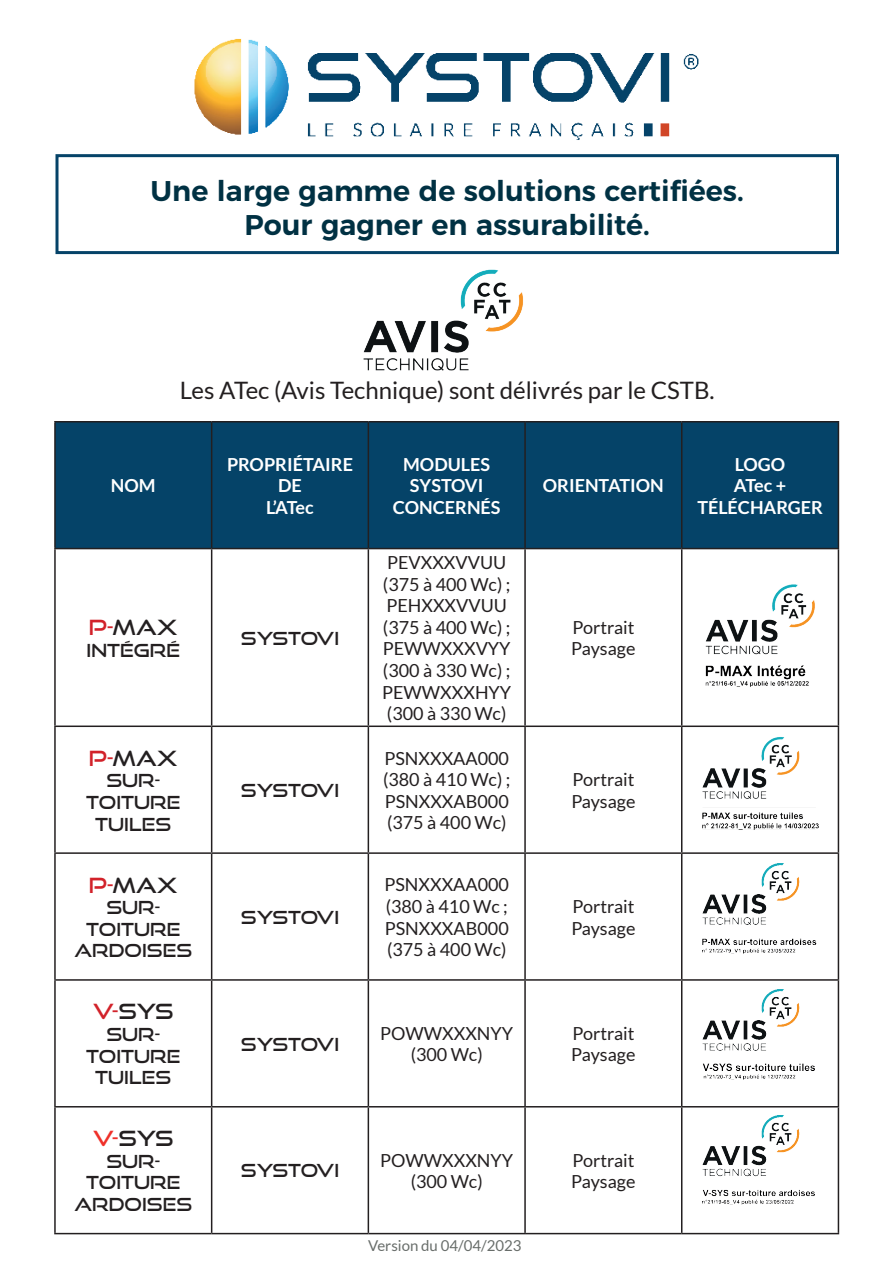
<style>
.page{position:relative;width:893px;height:1263px;background:#fff}
.page>*{position:absolute;margin:0;border:0;box-sizing:border-box;transform-origin:0 0}
.t1{font:600 28.5px/34.2px "Montserrat";color:#003143;text-align:center}
.t2{font:24px "Lato";color:#231f20}
.t3{font:21px "Good Times Rg";color:#231f20}
.t4{font:18px/21.6px "Lato";color:#231f20}
.t5{font:18px/21.6px "Good Times Rg";color:#231f20;text-align:center}
.t6{font:700 18px/21.6px "Lato";color:#fff;text-align:center}
.t7{font:15px "Lato";color:#686d6a}
.s1{color:#d2222a}
.s2{color:#ef3029}
</style>
<div class="page">
<div style="left:56px;top:154px;width:783px;height:100px;border:3px solid #054368"></div>
<img style="left:363px;top:269px;width:160px;height:102px">
<img style="left:143px;top:38px;width:607px;height:120px">
<div style="left:56px;top:422px;width:625px;height:126px;background:#054368"></div>
<div style="left:682px;top:422px;width:156px;height:127px;background:#054368"></div>
<hr style="left:54px;top:421px;width:158px;height:1px;background:#231f20">
<hr style="left:54px;top:422px;width:2px;height:126px;background:#231f20">
<hr style="left:212px;top:421px;width:156px;height:1px;background:#231f20">
<hr style="left:211px;top:422px;width:1px;height:126px;background:#231f20">
<hr style="left:368px;top:421px;width:157px;height:1px;background:#231f20">
<hr style="left:368px;top:422px;width:1px;height:126px;background:#231f20">
<hr style="left:525px;top:421px;width:157px;height:1px;background:#231f20">
<hr style="left:524px;top:422px;width:2px;height:126px;background:#231f20">
<hr style="left:682px;top:421px;width:157px;height:1px;background:#231f20">
<hr style="left:681px;top:422px;width:1px;height:126px;background:#231f20">
<hr style="left:838px;top:422px;width:1px;height:126px;background:#231f20">
<hr style="left:54px;top:548px;width:158px;height:1px;background:#231f20">
<hr style="left:54px;top:549px;width:2px;height:176px;background:#231f20">
<hr style="left:212px;top:548px;width:156px;height:1px;background:#231f20">
<hr style="left:211px;top:549px;width:1px;height:176px;background:#231f20">
<hr style="left:368px;top:548px;width:157px;height:1px;background:#231f20">
<hr style="left:368px;top:549px;width:1px;height:176px;background:#231f20">
<hr style="left:525px;top:548px;width:157px;height:1px;background:#231f20">
<hr style="left:524px;top:549px;width:2px;height:176px;background:#231f20">
<hr style="left:682px;top:548px;width:157px;height:1px;background:#231f20">
<hr style="left:681px;top:549px;width:1px;height:176px;background:#231f20">
<hr style="left:838px;top:549px;width:1px;height:176px;background:#231f20">
<hr style="left:54px;top:725px;width:158px;height:2px;background:#231f20">
<hr style="left:54px;top:727px;width:2px;height:125px;background:#231f20">
<hr style="left:212px;top:725px;width:156px;height:2px;background:#231f20">
<hr style="left:211px;top:727px;width:1px;height:125px;background:#231f20">
<hr style="left:368px;top:725px;width:157px;height:2px;background:#231f20">
<hr style="left:368px;top:727px;width:1px;height:125px;background:#231f20">
<hr style="left:525px;top:725px;width:157px;height:2px;background:#231f20">
<hr style="left:524px;top:727px;width:2px;height:125px;background:#231f20">
<hr style="left:682px;top:725px;width:157px;height:2px;background:#231f20">
<hr style="left:681px;top:727px;width:1px;height:125px;background:#231f20">
<hr style="left:838px;top:727px;width:1px;height:125px;background:#231f20">
<hr style="left:54px;top:852px;width:158px;height:2px;background:#231f20">
<hr style="left:54px;top:854px;width:2px;height:125px;background:#231f20">
<hr style="left:212px;top:852px;width:156px;height:2px;background:#231f20">
<hr style="left:211px;top:854px;width:1px;height:125px;background:#231f20">
<hr style="left:368px;top:852px;width:157px;height:2px;background:#231f20">
<hr style="left:368px;top:854px;width:1px;height:125px;background:#231f20">
<hr style="left:525px;top:852px;width:157px;height:2px;background:#231f20">
<hr style="left:524px;top:854px;width:2px;height:125px;background:#231f20">
<hr style="left:682px;top:852px;width:157px;height:2px;background:#231f20">
<hr style="left:681px;top:854px;width:1px;height:125px;background:#231f20">
<hr style="left:838px;top:854px;width:1px;height:125px;background:#231f20">
<hr style="left:54px;top:979px;width:158px;height:2px;background:#231f20">
<hr style="left:54px;top:981px;width:2px;height:125px;background:#231f20">
<hr style="left:212px;top:979px;width:156px;height:2px;background:#231f20">
<hr style="left:211px;top:981px;width:1px;height:125px;background:#231f20">
<hr style="left:368px;top:979px;width:157px;height:2px;background:#231f20">
<hr style="left:368px;top:981px;width:1px;height:125px;background:#231f20">
<hr style="left:525px;top:979px;width:157px;height:2px;background:#231f20">
<hr style="left:524px;top:981px;width:2px;height:125px;background:#231f20">
<hr style="left:682px;top:979px;width:157px;height:2px;background:#231f20">
<hr style="left:681px;top:981px;width:1px;height:125px;background:#231f20">
<hr style="left:838px;top:981px;width:1px;height:125px;background:#231f20">
<hr style="left:54px;top:1106px;width:158px;height:1px;background:#231f20">
<hr style="left:54px;top:1107px;width:2px;height:126px;background:#231f20">
<hr style="left:212px;top:1106px;width:156px;height:1px;background:#231f20">
<hr style="left:211px;top:1107px;width:1px;height:126px;background:#231f20">
<hr style="left:368px;top:1106px;width:157px;height:1px;background:#231f20">
<hr style="left:368px;top:1107px;width:1px;height:126px;background:#231f20">
<hr style="left:525px;top:1106px;width:157px;height:1px;background:#231f20">
<hr style="left:524px;top:1107px;width:2px;height:126px;background:#231f20">
<hr style="left:682px;top:1106px;width:157px;height:1px;background:#231f20">
<hr style="left:681px;top:1107px;width:1px;height:126px;background:#231f20">
<hr style="left:838px;top:1107px;width:1px;height:126px;background:#231f20">
<hr style="left:54px;top:1233px;width:158px;height:1px;background:#231f20">
<hr style="left:212px;top:1233px;width:156px;height:1px;background:#231f20">
<hr style="left:368px;top:1233px;width:157px;height:1px;background:#231f20">
<hr style="left:525px;top:1233px;width:157px;height:1px;background:#231f20">
<hr style="left:682px;top:1233px;width:157px;height:1px;background:#231f20">
<img style="left:705px;top:584px;width:110px;height:103px">
<img style="left:702px;top:737px;width:117px;height:93px">
<img style="left:702px;top:863px;width:115px;height:91px">
<img style="left:702px;top:989px;width:113px;height:91px">
<img style="left:702px;top:1115px;width:113px;height:90px">
<h1 class="t1" style="left:151px;top:171px;width:595px">Une large gamme de solutions certifiées.<br>Pour gagner en assurabilité.</h1>
<p class="t6" style="left:111px;top:475px;width:46px">NOM</p>
<h2 class="t2" style="left:180px;top:376px;width:536px">Les ATec (Avis Technique) sont délivrés par le CSTB.</h2>
<p class="t6" style="left:227px;top:453px;width:127px">PROPRIÉTAIRE<br>DE<br>L’ATec</p>
<p class="t6" style="left:393px;top:453px;width:109px">MODULES<br>SYSTOVI<br>CONCERNÉS</p>
<p class="t6" style="left:543px;top:475px;width:122px">ORIENTATION</p>
<p class="t6" style="left:697px;top:453px;width:127px">LOGO<br>ATec +<br>TÉLÉCHARGER</p>
<p class="t3" style="left:89px;top:614px;width:90px"><span class="s1">P-</span>MAX</p>
<p class="t5" style="left:87px;top:639px;width:95px">INTÉGRÉ</p>
<p class="t5" style="left:241px;top:627px;width:100px">SYSTOVI</p>
<p class="t3" style="left:89px;top:745px;width:90px"><span class="s1">P-</span>MAX</p>
<p class="t5" style="left:86px;top:769px;width:96px">SUR-<br>TOITURE<br>TUILES</p>
<p class="t5" style="left:241px;top:779px;width:100px">SYSTOVI</p>
<p class="t3" style="left:89px;top:872px;width:90px"><span class="s1">P-</span>MAX</p>
<p class="t5" style="left:74px;top:896px;width:119px">SUR-<br>TOITURE<br>ARDOISES</p>
<p class="t5" style="left:241px;top:906px;width:100px">SYSTOVI</p>
<p class="t4" style="left:382px;top:552px;width:131px">PEVXXXVVUU (375 à 400 Wc) ;<br>PEHXXXVVUU (375 à 400 Wc) ;<br>PEWWXXXVYY (300 à 330 Wc) ;<br>PEWWXXXHYY (300 à 330 Wc)</p>
<p class="t4" style="left:383px;top:747px;width:129px;text-align:justify">PSNXXXAA000 (380 à 410 Wc) ; PSNXXXAB000 (375 à 400 Wc)</p>
<p class="t4" style="left:384px;top:874px;width:126px;text-align:justify">PSNXXXAA000 (380 à 410 Wc ; PSNXXXAB000 (375 à 400 Wc)</p>
<p class="t4" style="left:571px;top:616px;width:66px">Portrait<br>Paysage</p>
<p class="t4" style="left:571px;top:769px;width:66px">Portrait<br>Paysage</p>
<p class="t4" style="left:571px;top:895px;width:66px">Portrait<br>Paysage</p>
<p class="t3" style="left:93px;top:999px;width:82px"><span class="s1">V-</span>SYS</p>
<p class="t5" style="left:86px;top:1023px;width:96px">SUR-<br>TOITURE<br>TUILES</p>
<p class="t5" style="left:241px;top:1033px;width:100px">SYSTOVI</p>
<p class="t4" style="left:380px;top:1022px;width:135px;text-align:center">POWWXXXNYY (300 Wc)</p>
<p class="t4" style="left:571px;top:1022px;width:66px">Portrait<br>Paysage</p>
<p class="t3" style="left:93px;top:1126px;width:82px"><span class="s2">V-</span>SYS</p>
<p class="t5" style="left:74px;top:1150px;width:119px">SUR-<br>TOITURE<br>ARDOISES</p>
<p class="t5" style="left:241px;top:1159px;width:100px">SYSTOVI</p>
<p class="t4" style="left:380px;top:1149px;width:135px;text-align:center">POWWXXXNYY (300 Wc)</p>
<p class="t4" style="left:571px;top:1149px;width:66px">Portrait<br>Paysage</p>
<p class="t7" style="left:368px;top:1237px;width:155px">Version du 04/04/2023</p>
</div>
